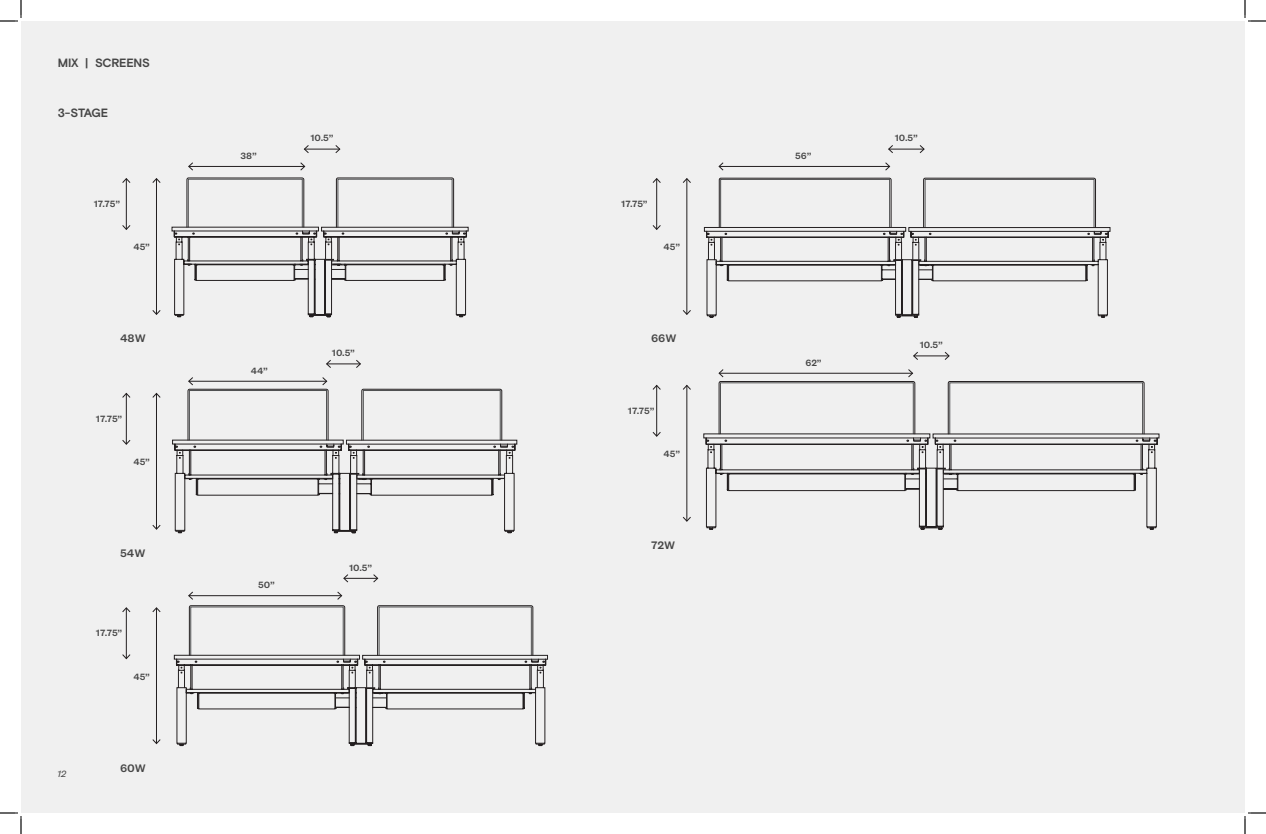
<style>
.page{position:relative;width:1266px;height:834px;background:#fff}
.page>*{position:absolute;margin:0;border:0;box-sizing:border-box;transform-origin:0 0}
.t1{font:700 12px "Basis Grotesque Pro";letter-spacing:-.015em;color:#464646}
.t2{font:500 12px "Founders Grotesk Text";color:#464646}
.t3{font:500 10px "Founders Grotesk Text";color:#464646}
.t4{font:italic 10px "Founders Grotesk Text";color:#464646}
</style>
<div class="page">
<div style="left:21px;top:21px;width:1224px;height:792px;background:#f0f0f0"></div>
<svg style="left:172px;top:178px;width:297px;height:139px"></svg>
<svg style="left:706px;top:178px;width:405px;height:140px"></svg>
<hr style="left:126px;top:179px;width:1px;height:50px;background:#231f20">
<svg style="left:122px;top:178px;width:9px;height:6px"></svg>
<svg style="left:122px;top:224px;width:9px;height:6px"></svg>
<hr style="left:656px;top:179px;width:1px;height:50px;background:#231f20">
<svg style="left:652px;top:178px;width:9px;height:6px"></svg>
<svg style="left:652px;top:224px;width:9px;height:6px"></svg>
<hr style="left:656px;top:385px;width:1px;height:51px;background:#231f20">
<svg style="left:652px;top:384px;width:9px;height:7px"></svg>
<svg style="left:652px;top:431px;width:9px;height:6px"></svg>
<hr style="left:126px;top:393px;width:1px;height:51px;background:#231f20">
<svg style="left:122px;top:392px;width:9px;height:7px"></svg>
<svg style="left:122px;top:439px;width:9px;height:6px"></svg>
<hr style="left:126px;top:608px;width:1px;height:51px;background:#231f20">
<svg style="left:122px;top:607px;width:9px;height:6px"></svg>
<svg style="left:122px;top:653px;width:9px;height:7px"></svg>
<hr style="left:156px;top:179px;width:1px;height:135px;background:#231f20">
<svg style="left:152px;top:178px;width:9px;height:5px"></svg>
<svg style="left:152px;top:310px;width:9px;height:5px"></svg>
<hr style="left:686px;top:179px;width:1px;height:135px;background:#231f20">
<svg style="left:682px;top:178px;width:9px;height:6px"></svg>
<svg style="left:682px;top:309px;width:9px;height:6px"></svg>
<hr style="left:686px;top:385px;width:1px;height:136px;background:#231f20">
<svg style="left:683px;top:384px;width:8px;height:7px"></svg>
<svg style="left:682px;top:516px;width:9px;height:6px"></svg>
<hr style="left:156px;top:393px;width:1px;height:136px;background:#231f20">
<svg style="left:152px;top:392px;width:9px;height:6px"></svg>
<svg style="left:152px;top:525px;width:9px;height:5px"></svg>
<hr style="left:156px;top:608px;width:1px;height:136px;background:#231f20">
<svg style="left:152px;top:607px;width:9px;height:5px"></svg>
<svg style="left:152px;top:739px;width:9px;height:6px"></svg>
<hr style="left:189px;top:166px;width:116px;height:1px;background:#231f20">
<svg style="left:188px;top:162px;width:6px;height:9px"></svg>
<svg style="left:299px;top:162px;width:7px;height:9px"></svg>
<hr style="left:719px;top:166px;width:171px;height:1px;background:#231f20">
<svg style="left:718px;top:162px;width:7px;height:9px"></svg>
<svg style="left:884px;top:162px;width:7px;height:9px"></svg>
<svg style="left:705px;top:369px;width:455px;height:161px"></svg>
<svg style="left:174px;top:377px;width:343px;height:156px"></svg>
<svg style="left:176px;top:591px;width:372px;height:155px"></svg>
<hr style="left:304px;top:149px;width:36px;height:1px;background:#231f20">
<svg style="left:303px;top:145px;width:7px;height:8px"></svg>
<svg style="left:334px;top:145px;width:7px;height:8px"></svg>
<hr style="left:889px;top:149px;width:35px;height:1px;background:#231f20">
<svg style="left:888px;top:145px;width:6px;height:8px"></svg>
<svg style="left:919px;top:145px;width:6px;height:8px"></svg>
<hr style="left:914px;top:355px;width:35px;height:1px;background:#231f20">
<svg style="left:913px;top:352px;width:6px;height:8px"></svg>
<svg style="left:944px;top:352px;width:6px;height:8px"></svg>
<hr style="left:327px;top:363px;width:33px;height:1px;background:#231f20">
<svg style="left:326px;top:360px;width:6px;height:8px"></svg>
<svg style="left:355px;top:360px;width:6px;height:8px"></svg>
<hr style="left:344px;top:578px;width:34px;height:1px;background:#231f20">
<svg style="left:343px;top:574px;width:6px;height:9px"></svg>
<svg style="left:372px;top:574px;width:7px;height:9px"></svg>
<svg style="left:0;top:0;width:22px;height:22px"></svg>
<svg style="left:0;top:812px;width:22px;height:22px"></svg>
<svg style="left:1244px;top:0;width:22px;height:22px"></svg>
<svg style="left:1244px;top:812px;width:22px;height:22px"></svg>
<p class="t1" style="left:58px;top:55px;width:94px">MIX | SCREENS</p>
<p class="t1" style="left:58px;top:105px;width:52px">3-STAGE</p>
<p class="t3" style="left:310px;top:131px;width:25px">10.5”</p>
<p class="t3" style="left:895px;top:131px;width:25px">10.5”</p>
<p class="t3" style="left:241px;top:149px;width:18px">38”</p>
<p class="t3" style="left:795px;top:149px;width:18px">56”</p>
<p class="t3" style="left:94px;top:197px;width:28px">17.75”</p>
<p class="t3" style="left:621px;top:197px;width:28px">17.75”</p>
<p class="t3" style="left:133px;top:240px;width:18px">45”</p>
<p class="t3" style="left:664px;top:240px;width:18px">45”</p>
<p class="t2" style="left:120px;top:330px;width:27px">48W</p>
<p class="t2" style="left:651px;top:330px;width:27px">66W</p>
<p class="t3" style="left:96px;top:411px;width:28px">17.75”</p>
<p class="t3" style="left:133px;top:455px;width:18px">45”</p>
<p class="t2" style="left:120px;top:545px;width:27px">54W</p>
<p class="t3" style="left:96px;top:626px;width:28px">17.75”</p>
<p class="t3" style="left:133px;top:669px;width:18px">45”</p>
<p class="t3" style="left:251px;top:364px;width:19px">44”</p>
<p class="t3" style="left:332px;top:346px;width:25px">10.5”</p>
<p class="t3" style="left:258px;top:578px;width:18px">50”</p>
<p class="t3" style="left:349px;top:560px;width:25px">10.5”</p>
<p class="t3" style="left:628px;top:404px;width:28px">17.75”</p>
<p class="t3" style="left:664px;top:447px;width:18px">45”</p>
<p class="t2" style="left:651px;top:537px;width:26px">72W</p>
<p class="t4" style="left:57px;top:767px;width:11px">12</p>
<p class="t2" style="left:120px;top:760px;width:28px">60W</p>
<p class="t3" style="left:805px;top:356px;width:18px">62”</p>
<p class="t3" style="left:920px;top:338px;width:25px">10.5”</p>
</div>
